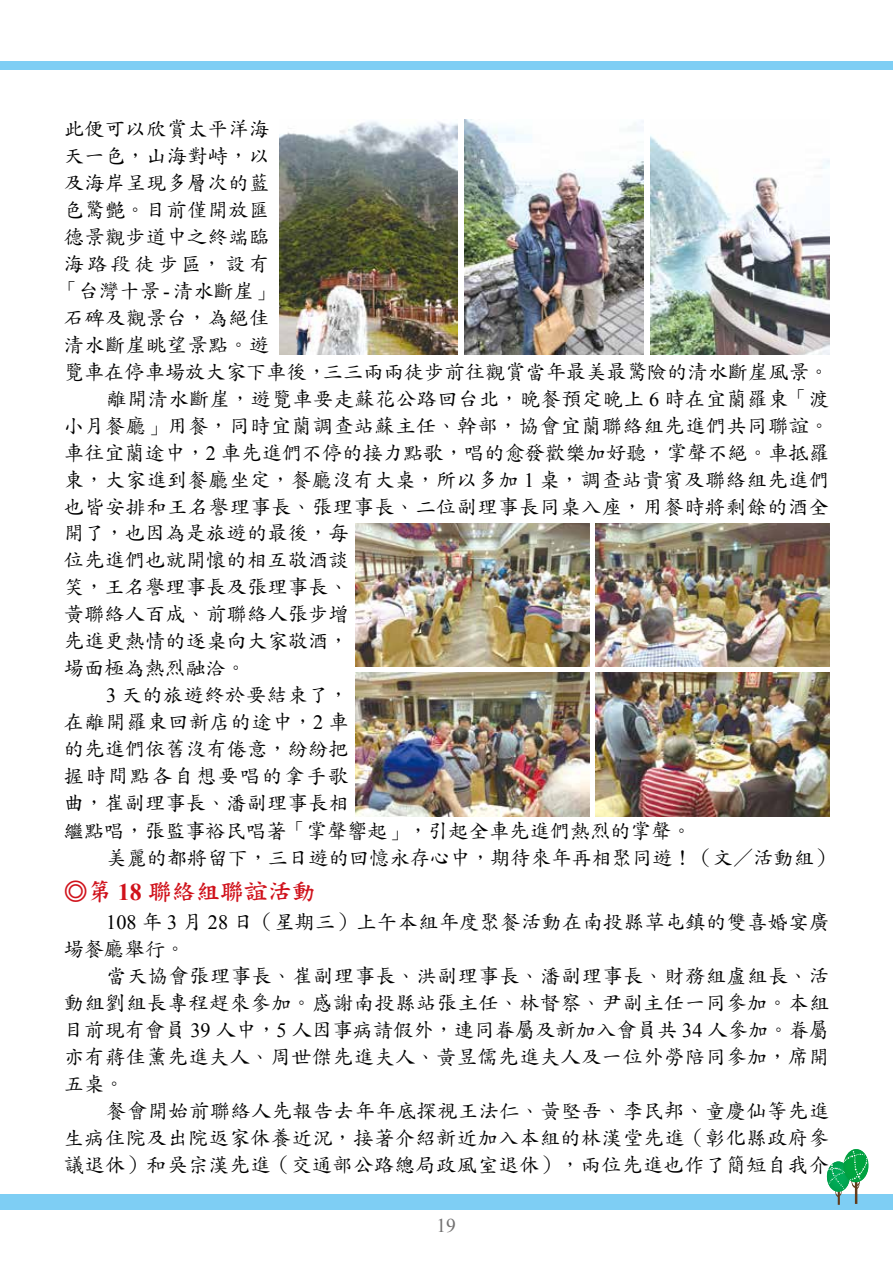
<style>
.page{position:relative;width:893px;height:1263px;background:#fff}
.page>*{position:absolute;margin:0;border:0;box-sizing:border-box;transform-origin:0 0}
.t1{font:24px "DF Kai Shu Std W7";color:#d0121b}
.t2{font:20.25px/27px "DF Kai Shu Std W5";letter-spacing:.02em;color:#000;text-align:justify}
.t3{font:20.25px "DF Kai Shu Std W5";color:#000}
.t4{font:20.25px "DF Kai Shu Std W5";letter-spacing:.09em;color:#000}
.t5{font:19.5px "Times New Roman";color:#727171}
.s1{font-family:"Times New Roman"}
.s2{font-family:"Times New Roman";font-weight:700}
</style>
<div class="page">
<div style="left:0;top:62px;width:893px;height:8px;background:#7ecef4"></div>
<div style="left:0;top:1194px;width:893px;height:15px;background:#7ecef4"></div>
<svg style="left:827px;top:1149px;width:41px;height:56px"></svg>
<img style="left:465px;top:119px;width:178px;height:235px">
<img style="left:279px;top:121px;width:179px;height:233px">
<img style="left:651px;top:136px;width:178px;height:218px">
<img style="left:356px;top:523px;width:234px;height:144px">
<img style="left:356px;top:672px;width:234px;height:144px">
<img style="left:595px;top:523px;width:234px;height:144px">
<img style="left:595px;top:672px;width:234px;height:144px">
<p class="t2" style="left:59px;top:115px;width:217px;text-align:left">此便可以欣賞太平洋海天一色，山海對峙，以及海岸呈現多層次的藍色驚艷。目前僅開放匯德景觀步道中之終端臨海路段徒步區，設有「台灣十景<span class="s1">-</span> 清水斷崖」石碑及觀景台，為絕佳清水斷崖眺望景點。遊</p>
<p class="t2" style="left:64px;top:358px;width:767px;text-align:right">覽車在停車場放大家下車後，三三兩兩徒步前往觀賞當年最美最驚險的清水斷崖風景。離開清水斷崖，遊覽車要走蘇花公路回台北，晚餐預定晚上 <span class="s1">6</span> 時在宜蘭羅東「渡<br>小月餐廳」用餐，同時宜蘭調查站蘇主任、幹部，協會宜蘭聯絡組先進們共同聯誼。車往宜蘭途中，<span class="s1">2</span> 車先進們不停的接力點歌，唱的愈發歡樂加好聽，掌聲不絕。車抵羅東，大家進到餐廳坐定，餐廳沒有大桌，所以多加 <span class="s1">1</span> 桌，調查站貴賓及聯絡組先進們也皆安排和王名譽理事長、張理事長、二位副理事長同桌入座，用餐時將剩餘的酒全</p>
<p class="t2" style="left:64px;top:519px;width:286px">開了，也因為是旅遊的最後，每位先進們也就開懷的相互敬酒談笑，王名譽理事長及張理事長、黃聯絡人百成、前聯絡人張步增先進更熱情的逐桌向大家敬酒，場面極為熱烈融洽。</p>
<p class="t2" style="left:106px;top:681px;width:244px"><span class="s1">3</span> 天的旅遊終於要結束了，</p>
<p class="t2" style="left:64px;top:708px;width:286px">在離開羅東回新店的途中，<span class="s1">2</span> 車</p>
<p class="t2" style="left:64px;top:735px;width:286px">的先進們依舊沒有倦意，紛紛把</p>
<p class="t4" style="left:64px;top:765px;width:286px">握時間點各自想要唱的拿手歌</p>
<p class="t2" style="left:64px;top:789px;width:286px">曲，崔副理事長、潘副理事長相</p>
<p class="t3" style="left:64px;top:820px;width:629px">繼點唱，張監事裕民唱著「掌聲響起」，引起全車先進們熱烈的掌聲。</p>
<p class="t3" style="left:106px;top:847px;width:729px">美麗的都將留下，三日遊的回憶永存心中，期待來年再相聚同遊！（文／活動組）</p>
<p class="t1" style="left:64px;top:878px;width:253px">◎第 <span class="s2">18</span> 聯絡組聯誼活動</p>
<p class="t2" style="left:64px;top:908px;width:767px;text-indent:43px"><span class="s1">108</span> 年 <span class="s1">3</span> 月 <span class="s1">28</span> 日（星期三）上午本組年度聚餐活動在南投縣草屯鎮的雙喜婚宴廣場餐廳舉行。</p>
<p class="t2" style="left:64px;top:962px;width:767px;text-indent:43px">當天協會張理事長、崔副理事長、洪副理事長、潘副理事長、財務組盧組長、活動組劉組長專程趕來參加。感謝南投縣站張主任、林督察、尹副主任一同參加。本組目前現有會員 <span class="s1">39</span> 人中，<span class="s1">5</span> 人因事病請假外，連同眷屬及新加入會員共 <span class="s1">34</span> 人參加。眷屬亦有蔣佳薰先進夫人、周世傑先進夫人、黃昱儒先進夫人及一位外勞陪同參加，席開五桌。</p>
<p class="t2" style="left:64px;top:1097px;width:767px;text-indent:43px">餐會開始前聯絡人先報告去年年底探視王法仁、黃堅吾、李民邦、童慶仙等先進生病住院及出院返家休養近況，接著介紹新近加入本組的林漢堂先進（彰化縣政府參議退休）和吳宗漢先進（交通部公路總局政風室退休），兩位先進也作了簡短自我介</p>
<p class="t5" style="left:436px;top:1213px;width:21px">19</p>
</div>
